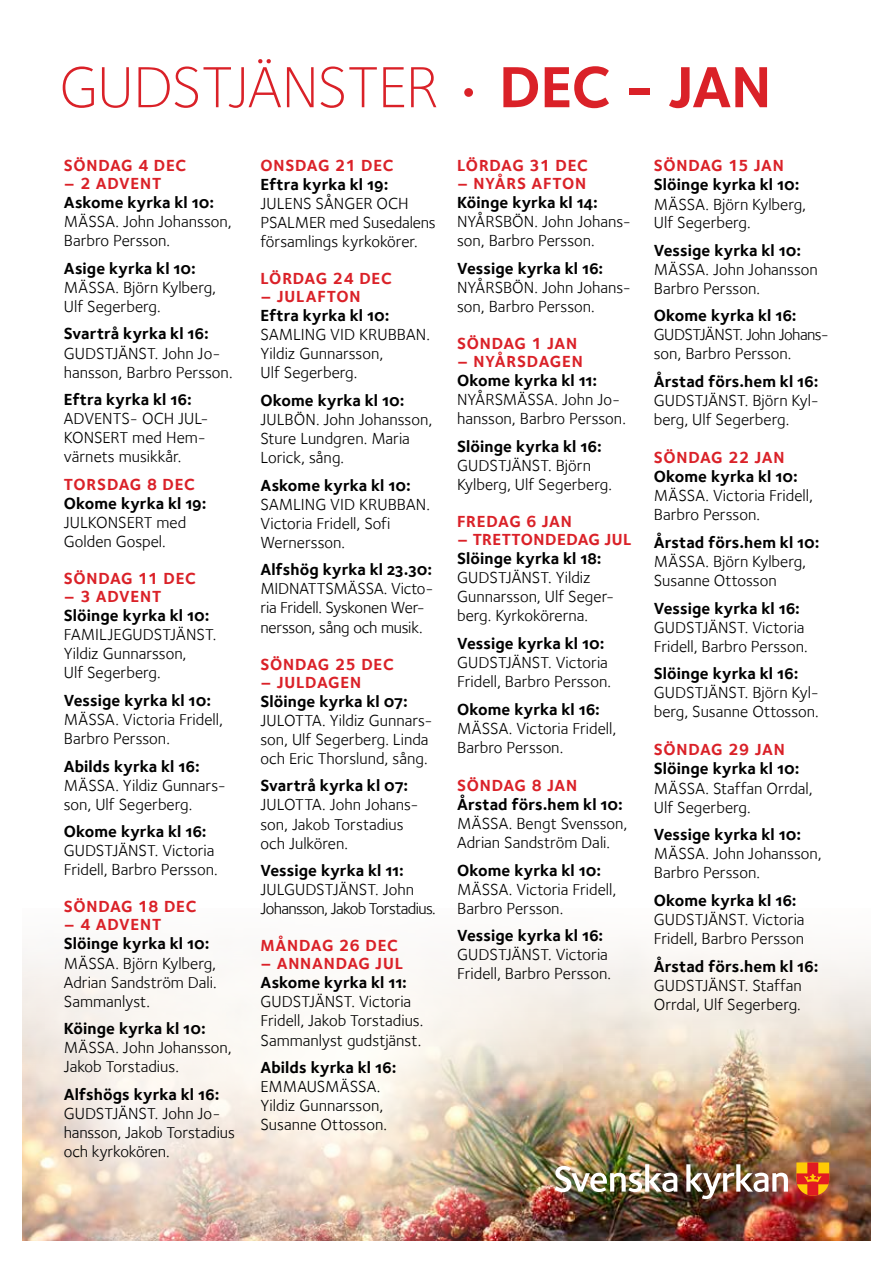
<style>
.page{position:relative;width:893px;height:1263px;background:#fff}
.page>*{position:absolute;margin:0;border:0;box-sizing:border-box;transform-origin:0 0}
.t1{font:60px "Foundry Sterling Light OSF";letter-spacing:-.015em;color:#da2128}
.t2{font:16.5px/19px "Foundry Sterling Book OSF";color:#000}
.t3{font:16.5px "Foundry Sterling Bold OSF";letter-spacing:.005em;color:#000}
.t4{font:700 16.5px "Foundry Sterling";letter-spacing:.04em;color:#da2128}
.t5{font:16.5px/19px "Foundry Sterling Book OSF";letter-spacing:-.035em;color:#000}
.t6{font:16.5px/19px "Foundry Sterling Book OSF";letter-spacing:-.025em;color:#000}
.s1{font-family:"Foundry Sterling Bold OSF"}
</style>
<div class="page">
<img style="left:549px;top:946px;width:322px;height:295px">
<img style="left:555px;top:1164px;width:122px;height:28px">
<img style="left:686px;top:1164px;width:102px;height:35px">
<svg style="left:796px;top:1162px;width:33px;height:33px"></svg>
<img style="left:353px;top:948px;width:196px;height:293px">
<svg style="left:22px;top:954px;width:331px;height:287px"></svg>
<h1 class="t1" style="left:59px;top:53px;width:713px">GUDSTJÄNSTER • <span class="s1">DEC - JAN</span></h1>
<p class="t4" style="left:64px;top:156px;width:124px">SÖNDAG 4 DEC</p>
<p class="t4" style="left:64px;top:174px;width:99px">– 2 ADVENT</p>
<p class="t3" style="left:64px;top:193px;width:152px">Askome kyrka kl 10:</p>
<p class="t2" style="left:64px;top:212px;width:169px">MÄSSA. John Johansson,<br>Barbro Persson.</p>
<p class="t3" style="left:64px;top:258px;width:134px">Asige kyrka kl 10:</p>
<p class="t2" style="left:64px;top:278px;width:154px">MÄSSA. Björn Kylberg,<br>Ulf Segerberg.</p>
<p class="t3" style="left:64px;top:324px;width:147px">Svartrå kyrka kl 16:</p>
<p class="t2" style="left:64px;top:343px;width:170px">GUDSTJÄNST. John Jo&shy;hansson, Barbro Persson.</p>
<p class="t3" style="left:64px;top:390px;width:130px">Eftra kyrka kl 16:</p>
<p class="t2" style="left:64px;top:409px;width:146px">ADVENTS- OCH JUL-<br>KONSERT med Hem&shy;värnets musikkår.</p>
<p class="t4" style="left:64px;top:474px;width:133px">TORSDAG 8 DEC</p>
<p class="t3" style="left:64px;top:493px;width:144px">Okome kyrka kl 19:</p>
<p class="t2" style="left:64px;top:513px;width:124px">JULKONSERT med<br>Golden Gospel.</p>
<p class="t4" style="left:64px;top:569px;width:134px">SÖNDAG 11 DEC</p>
<p class="t4" style="left:64px;top:587px;width:99px">– 3 ADVENT</p>
<p class="t3" style="left:64px;top:606px;width:147px">Slöinge kyrka kl 10:</p>
<p class="t2" style="left:64px;top:625px;width:154px">FAMILJEGUDSTJÄNST.<br>Yildiz Gunnarsson,<br>Ulf Segerberg.</p>
<p class="t3" style="left:64px;top:690px;width:149px">Vessige kyrka kl 10:</p>
<p class="t2" style="left:64px;top:710px;width:161px">MÄSSA. Victoria Fridell,<br>Barbro Persson.</p>
<p class="t3" style="left:64px;top:756px;width:137px">Abilds kyrka kl 16:</p>
<p class="t2" style="left:64px;top:775px;width:164px">MÄSSA. Yildiz Gunnars&shy;son, Ulf Segerberg.</p>
<p class="t3" style="left:64px;top:822px;width:144px">Okome kyrka kl 16:</p>
<p class="t2" style="left:64px;top:841px;width:155px">GUDSTJÄNST. Victoria<br>Fridell, Barbro Persson.</p>
<p class="t4" style="left:64px;top:897px;width:134px">SÖNDAG 18 DEC</p>
<p class="t4" style="left:64px;top:915px;width:99px">– 4 ADVENT</p>
<p class="t3" style="left:64px;top:934px;width:147px">Slöinge kyrka kl 10:</p>
<p class="t2" style="left:64px;top:953px;width:155px;text-align:justify">MÄSSA. Björn Kylberg, Adrian Sandström Dali.<br>Sammanlyst.</p>
<p class="t3" style="left:64px;top:1019px;width:143px">Köinge kyrka kl 10:</p>
<p class="t2" style="left:64px;top:1038px;width:169px">MÄSSA. John Johansson,<br>Jakob Torstadius.</p>
<p class="t3" style="left:64px;top:1084px;width:157px">Alfshögs kyrka kl 16:</p>
<p class="t2" style="left:64px;top:1104px;width:173px">GUDSTJÄNST. John Jo-- hansson, Jakob Torstadius och kyrkokören.</p>
<p class="t4" style="left:260px;top:155px;width:135px">ONSDAG 21 DEC</p>
<p class="t3" style="left:260px;top:174px;width:129px">Eftra kyrka kl 19:</p>
<p class="t2" style="left:260px;top:194px;width:177px">JULENS SÅNGER OCH<br>PSALMER med Susedalens församlings kyrkokörer.</p>
<p class="t4" style="left:260px;top:269px;width:133px">LÖRDAG 24 DEC</p>
<p class="t4" style="left:260px;top:287px;width:102px">– JULAFTON</p>
<p class="t3" style="left:260px;top:306px;width:131px">Eftra kyrka kl 10:</p>
<p class="t2" style="left:260px;top:325px;width:171px">SAMLING VID KRUBBAN.<br>Yildiz Gunnarsson,<br>Ulf Segerberg.</p>
<p class="t3" style="left:260px;top:390px;width:146px">Okome kyrka kl 10:</p>
<p class="t2" style="left:260px;top:410px;width:173px">JULBÖN. John Johansson,<br>Sture Lundgren. Maria<br>Lorick, sång.</p>
<p class="t3" style="left:260px;top:475px;width:152px">Askome kyrka kl 10:</p>
<p class="t2" style="left:260px;top:495px;width:171px">SAMLING VID KRUBBAN.<br>Victoria Fridell, Sofi<br>Wernersson.</p>
<p class="t3" style="left:260px;top:560px;width:173px">Alfshög kyrka kl 23.30:</p>
<p class="t2" style="left:260px;top:579px;width:175px">MIDNATTSMÄSSA. Victo&shy;ria Fridell. Syskonen Wer&shy;nersson, sång och musik.</p>
<p class="t4" style="left:260px;top:654px;width:135px">SÖNDAG 25 DEC</p>
<p class="t4" style="left:260px;top:672px;width:102px">– JULDAGEN</p>
<p class="t3" style="left:260px;top:691px;width:149px">Slöinge kyrka kl 07:</p>
<p class="t2" style="left:260px;top:711px;width:174px">JULOTTA. Yildiz Gunnars&shy;son, Ulf Segerberg. Linda och Eric Thorslund, sång.</p>
<p class="t3" style="left:260px;top:776px;width:149px">Svartrå kyrka kl 07:</p>
<p class="t2" style="left:260px;top:795px;width:160px">JULOTTA. John Johans&shy;son, Jakob Torstadius och Julkören.</p>
<p class="t3" style="left:260px;top:861px;width:145px">Vessige kyrka kl 11:</p>
<p class="t5" style="left:260px;top:880px;width:177px">JULGUDSTJÄNST. John<br>Johansson, Jakob Torstadius.</p>
<p class="t4" style="left:260px;top:936px;width:139px">MÅNDAG 26 DEC</p>
<p class="t4" style="left:260px;top:954px;width:144px">– ANNANDAG JUL</p>
<p class="t3" style="left:260px;top:973px;width:148px">Askome kyrka kl 11:</p>
<p class="t2" style="left:260px;top:992px;width:164px">GUDSTJÄNST. Victoria<br>Fridell, Jakob Torstadius.<br>Sammanlyst gudstjänst.</p>
<p class="t3" style="left:260px;top:1058px;width:137px">Abilds kyrka kl 16:</p>
<p class="t2" style="left:260px;top:1077px;width:128px">EMMAUSMÄSSA.<br>Yildiz Gunnarsson,<br>Susanne Ottosson.</p>
<p class="t4" style="left:457px;top:156px;width:132px">LÖRDAG 31 DEC</p>
<p class="t4" style="left:457px;top:174px;width:131px">– NYÅRS AFTON</p>
<p class="t3" style="left:457px;top:193px;width:142px">Köinge kyrka kl 14:</p>
<p class="t2" style="left:457px;top:212px;width:175px">NYÅRSBÖN. John Johans&shy;son, Barbro Persson.</p>
<p class="t3" style="left:457px;top:259px;width:148px">Vessige kyrka kl 16:</p>
<p class="t2" style="left:457px;top:278px;width:175px">NYÅRSBÖN. John Johans&shy;son, Barbro Persson.</p>
<p class="t4" style="left:457px;top:334px;width:122px">SÖNDAG 1 JAN</p>
<p class="t4" style="left:457px;top:352px;width:127px">– NYÅRSDAGEN</p>
<p class="t3" style="left:457px;top:371px;width:142px">Okome kyrka kl 11:</p>
<p class="t2" style="left:457px;top:390px;width:170px">NYÅRSMÄSSA. John Jo&shy;hansson, Barbro Persson.</p>
<p class="t3" style="left:457px;top:436px;width:146px">Slöinge kyrka kl 16:</p>
<p class="t2" style="left:457px;top:456px;width:156px">GUDSTJÄNST. Björn<br>Kylberg, Ulf Segerberg.</p>
<p class="t4" style="left:457px;top:512px;width:116px">FREDAG 6 JAN</p>
<p class="t4" style="left:457px;top:530px;width:176px">– TRETTONDEDAG JUL</p>
<p class="t3" style="left:457px;top:549px;width:146px">Slöinge kyrka kl 18:</p>
<p class="t2" style="left:457px;top:568px;width:159px">GUDSTJÄNST. Yildiz<br>Gunnarsson, Ulf Seger&shy;berg. Kyrkokörerna.</p>
<p class="t3" style="left:457px;top:633px;width:149px">Vessige kyrka kl 10:</p>
<p class="t2" style="left:457px;top:653px;width:155px">GUDSTJÄNST. Victoria<br>Fridell, Barbro Persson.</p>
<p class="t3" style="left:457px;top:699px;width:144px">Okome kyrka kl 16:</p>
<p class="t2" style="left:457px;top:718px;width:161px">MÄSSA. Victoria Fridell,<br>Barbro Persson.</p>
<p class="t4" style="left:457px;top:775px;width:122px">SÖNDAG 8 JAN</p>
<p class="t3" style="left:457px;top:794px;width:167px">Årstad förs.hem kl 10:</p>
<p class="t2" style="left:457px;top:814px;width:172px">MÄSSA. Bengt Svensson,<br>Adrian Sandström Dali.</p>
<p class="t3" style="left:457px;top:860px;width:146px">Okome kyrka kl 10:</p>
<p class="t2" style="left:457px;top:879px;width:161px">MÄSSA. Victoria Fridell,<br>Barbro Persson.</p>
<p class="t3" style="left:457px;top:926px;width:148px">Vessige kyrka kl 16:</p>
<p class="t2" style="left:457px;top:945px;width:155px">GUDSTJÄNST. Victoria<br>Fridell, Barbro Persson.</p>
<p class="t4" style="left:654px;top:156px;width:132px">SÖNDAG 15 JAN</p>
<p class="t3" style="left:654px;top:175px;width:147px">Slöinge kyrka kl 10:</p>
<p class="t2" style="left:654px;top:195px;width:154px;line-height:18.5px">MÄSSA. Björn Kylberg,<br>Ulf Segerberg.</p>
<p class="t3" style="left:654px;top:240px;width:149px">Vessige kyrka kl 10:</p>
<p class="t2" style="left:654px;top:259px;width:166px">MÄSSA. John Johansson<br>Barbro Persson.</p>
<p class="t3" style="left:654px;top:306px;width:144px">Okome kyrka kl 16:</p>
<p class="t6" style="left:654px;top:325px;width:177px">GUDSTJÄNST. John Johans&shy;son, Barbro Persson.</p>
<p class="t3" style="left:654px;top:371px;width:166px">Årstad förs.hem kl 16:</p>
<p class="t2" style="left:654px;top:391px;width:167px">GUDSTJÄNST. Björn Kyl&shy;berg, Ulf Segerberg.</p>
<p class="t4" style="left:654px;top:448px;width:132px">SÖNDAG 22 JAN</p>
<p class="t3" style="left:654px;top:467px;width:146px">Okome kyrka kl 10:</p>
<p class="t2" style="left:654px;top:486px;width:161px">MÄSSA. Victoria Fridell,<br>Barbro Persson.</p>
<p class="t3" style="left:654px;top:532px;width:167px">Årstad förs.hem kl 10:</p>
<p class="t2" style="left:654px;top:552px;width:154px">MÄSSA. Björn Kylberg,<br>Susanne Ottosson</p>
<p class="t3" style="left:654px;top:598px;width:148px">Vessige kyrka kl 16:</p>
<p class="t2" style="left:654px;top:617px;width:155px">GUDSTJÄNST. Victoria<br>Fridell, Barbro Persson.</p>
<p class="t3" style="left:654px;top:664px;width:146px">Slöinge kyrka kl 16:</p>
<p class="t2" style="left:654px;top:683px;width:167px">GUDSTJÄNST. Björn Kyl&shy;berg, Susanne Ottosson.</p>
<p class="t4" style="left:654px;top:740px;width:133px">SÖNDAG 29 JAN</p>
<p class="t3" style="left:654px;top:759px;width:147px">Slöinge kyrka kl 10:</p>
<p class="t2" style="left:654px;top:778px;width:160px">MÄSSA. Staffan Orrdal,<br>Ulf Segerberg.</p>
<p class="t3" style="left:654px;top:825px;width:149px">Vessige kyrka kl 10:</p>
<p class="t2" style="left:654px;top:844px;width:169px">MÄSSA. John Johansson,<br>Barbro Persson.</p>
<p class="t3" style="left:654px;top:890px;width:144px">Okome kyrka kl 16:</p>
<p class="t2" style="left:654px;top:910px;width:152px">GUDSTJÄNST. Victoria<br>Fridell, Barbro Persson</p>
<p class="t3" style="left:654px;top:956px;width:166px">Årstad förs.hem kl 16:</p>
<p class="t2" style="left:654px;top:975px;width:150px">GUDSTJÄNST. Staffan<br>Orrdal, Ulf Segerberg.</p>
</div>
